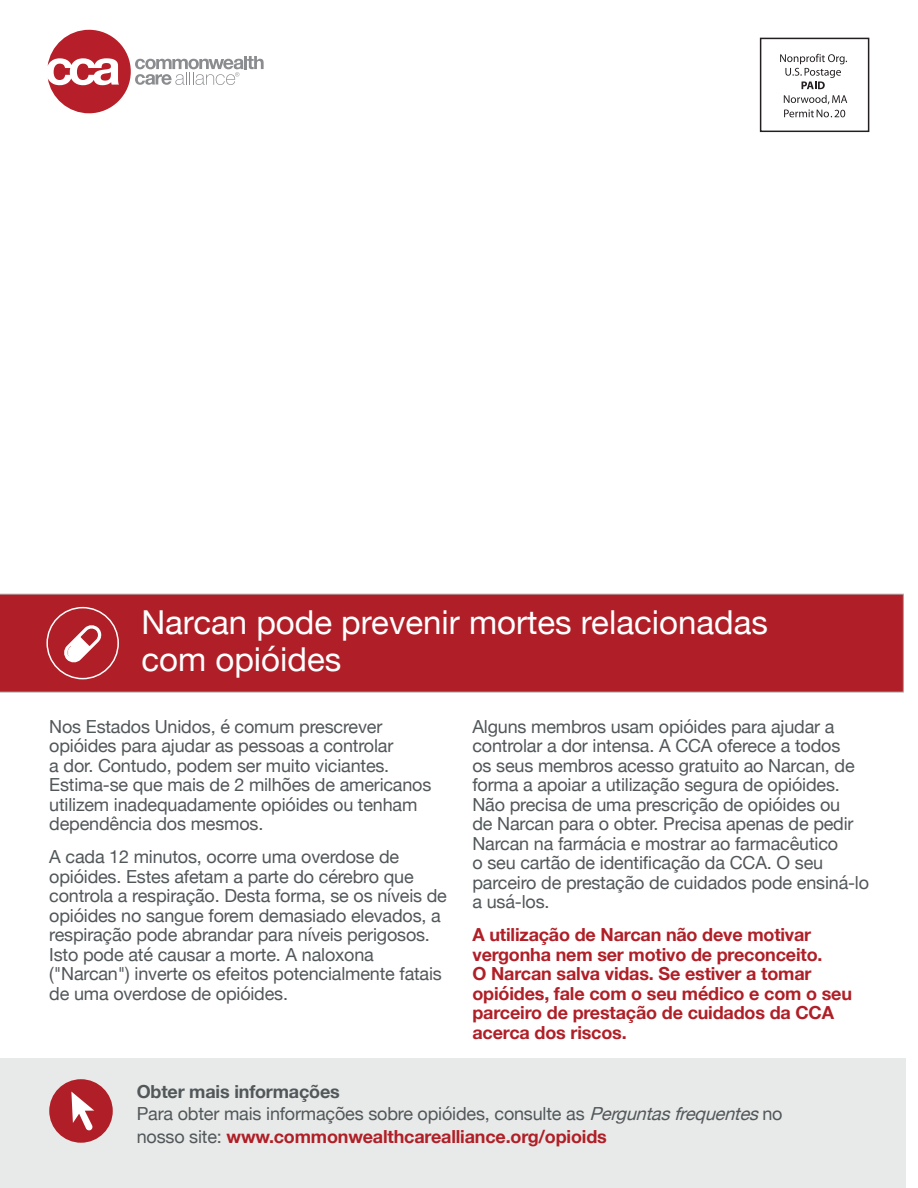
<style>
.page{position:relative;width:918px;height:1188px;background:#fff}
.page>*{position:absolute;margin:0;border:0;box-sizing:border-box;transform-origin:0 0}
.t1{font:33px/37.5px "Helvetica Neue";color:#fff}
.t2{font:18px/19.5px "Helvetica Neue";letter-spacing:-.01em;color:#52575a}
.t3{font:700 18px/19.5px "Helvetica Neue";letter-spacing:-.01em;color:#b01f27}
.s1{font-weight:700}
.s2{font-style:italic}
.s3{font-weight:700;color:#b01f27}
</style>
<div class="page">
<svg style="left:48px;top:30px;width:216px;height:83px"></svg>
<svg style="left:780px;top:54px;width:67px;height:35px"></svg>
<div style="left:760px;top:38px;width:109px;height:94px;border:2px solid #231f20"></div>
<svg style="left:784px;top:95px;width:63px;height:22px"></svg>
<div style="left:0;top:594px;width:904px;height:98px;background:#b01f27"></div>
<div style="left:0;top:1058px;width:905px;height:130px;background:#e8eae9"></div>
<div style="left:49px;top:1079px;width:64px;height:64px;background:#b01f27;border-radius:50%"></div>
<svg style="left:71px;top:1092px;width:23px;height:39px"></svg>
<svg style="left:46px;top:606px;width:74px;height:74px;background:#bd444b"></svg>
<p class="t1" style="left:141px;top:605px;width:628px">Narcan pode prevenir mortes relacionadas com opióides</p>
<p class="t2" style="left:49px;top:718px;width:384px">Nos Estados Unidos, é comum prescrever opióides para ajudar as pessoas a controlar<br>a dor. Contudo, podem ser muito viciantes.<br>Estima-se que mais de 2 milhões de americanos utilizem inadequadamente opióides ou tenham dependência dos mesmos.</p>
<p class="t2" style="left:49px;top:848px;width:399px">A cada 12 minutos, ocorre uma overdose de opióides. Estes afetam a parte do cérebro que controla a respiração. Desta forma, se os níveis de opióides no sangue forem demasiado elevados, a respiração pode abrandar para níveis perigosos.<br>Isto pode até causar a morte. A naloxona ("Narcan") inverte os efeitos potencialmente fatais de uma overdose de opióides.</p>
<p class="t2" style="left:472px;top:718px;width:398px">Alguns membros usam opióides para ajudar a controlar a dor intensa. A CCA oferece a todos<br>os seus membros acesso gratuito ao Narcan, de forma a apoiar a utilização segura de opióides.<br>Não precisa de uma prescrição de opióides ou<br>de Narcan para o obter. Precisa apenas de pedir Narcan na farmácia e mostrar ao farmacêutico<br>o seu cartão de identificação da CCA. O seu parceiro de prestação de cuidados pode ensiná-lo a usá-los.</p>
<p class="t3" style="left:472px;top:926px;width:381px">A utilização de Narcan não deve motivar vergonha nem ser motivo de preconceito.<br>O Narcan salva vidas. Se estiver a tomar opióides, fale com o seu médico e com o seu parceiro de prestação de cuidados da CCA acerca dos riscos.</p>
<p class="t2" style="left:137px;top:1081px;width:647px;line-height:22.5px"><span class="s1">Obter mais informações<br></span>Para obter mais informações sobre opióides, consulte as <span class="s2">Perguntasfrequentes</span>no nosso site: <span class="s3">www.commonwealthcarealliance.org/opioids</span></p>
</div>
